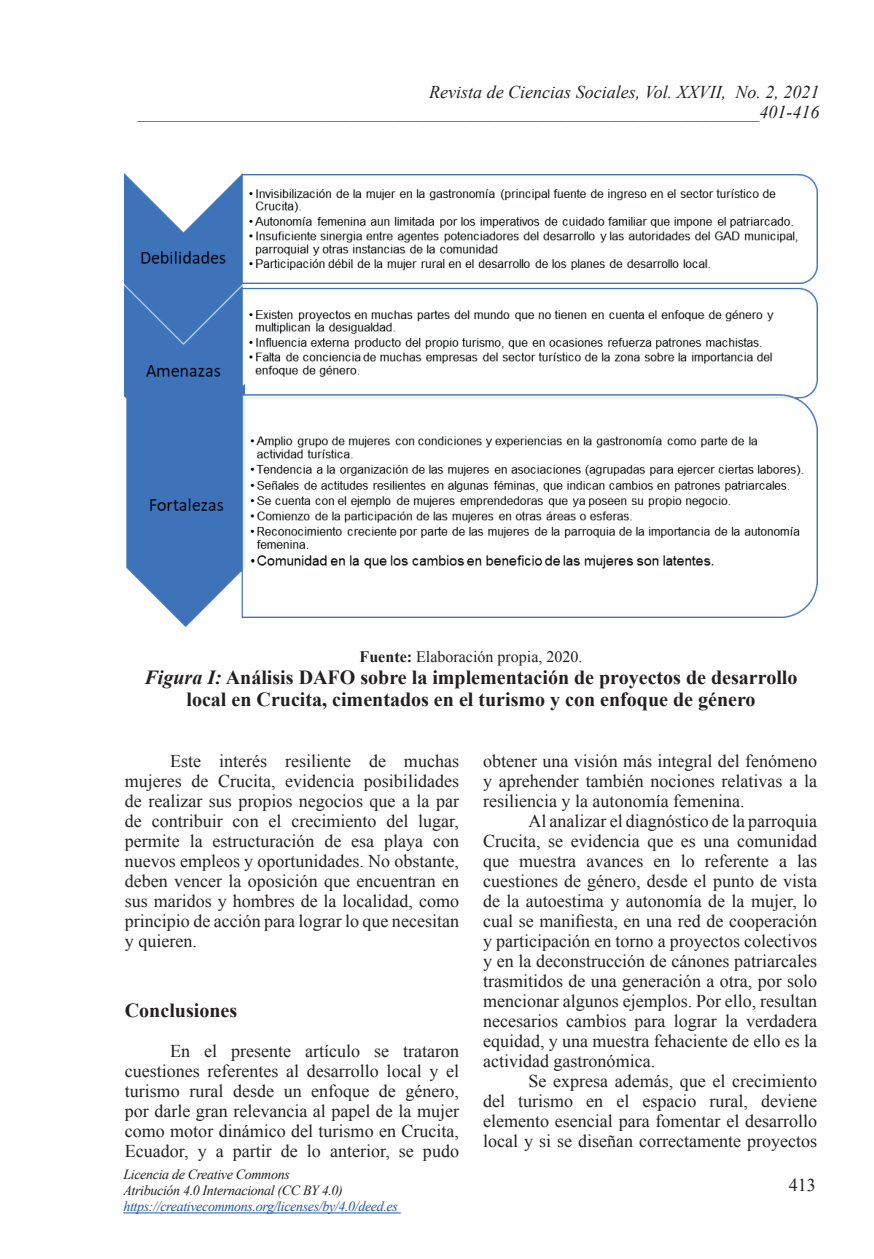
<style>
.page{position:relative;width:874px;height:1259px;background:#fff}
.page>*{position:absolute;margin:0;border:0;box-sizing:border-box;transform-origin:0 0}
.t1{font:700 20px/22px "Times New Roman";color:#231f20;text-align:center}
.t2{font:18px/20px "Times New Roman";color:#231f20;text-align:justify}
.t3{font:italic 18px/20px "Times New Roman";color:#231f20;text-align:right}
.t4{font:16px "Times New Roman";color:#231f20}
.t5{font:italic 14px/16px "Times New Roman";letter-spacing:-.025em;color:#231f20}
.t6{font:italic 14px "Times New Roman";letter-spacing:-.025em;color:#1e56a6}
.s1{font-weight:700}
.s2{font-style:italic}
</style>
<div class="page">
<hr style="left:123px;top:1212px;width:277px;height:1px;background:#1e56a6">
<img style="left:125px;top:173px;width:691px;height:454px">
<p class="t3" style="left:138px;top:81px;width:682px">Revista de Ciencias Sociales, Vol. XXVII, No. 2, 2021 _____________________________________________________________________401-416</p>
<p class="t4" style="left:359px;top:645px;width:224px"><span class="s1">Fuente:</span> Elaboración propia, 2020.</p>
<p class="t1" style="left:144px;top:665px;width:654px"><span class="s2">Figura I:</span> Análisis DAFO sobre la implementación de proyectos de desarrollo local en Crucita, cimentados en el turismo y con enfoque de género</p>
<p class="t2" style="left:125px;top:750px;width:335px;text-indent:45px">Este interés resiliente de muchas mujeres de Crucita, evidencia posibilidades de realizar sus propios negocios que a la par de contribuir con el crecimiento del lugar, permite la estructuración de esa playa con nuevos empleos y oportunidades. No obstante, deben vencer la oposición que encuentran en sus maridos y hombres de la localidad, como principio de acción para lograr lo que necesitan y quieren.</p>
<p class="t1" style="left:125px;top:998px;width:114px">Conclusiones</p>
<p class="t2" style="left:125px;top:1040px;width:335px;text-indent:45px">En el presente artículo se trataron cuestiones referentes al desarrollo local y el turismo rural desde un enfoque de género, por darle gran relevancia al papel de la mujer como motor dinámico del turismo en Crucita, Ecuador, y a partir de lo anterior, se pudo</p>
<p class="t5" style="left:123px;top:1166px;width:221px">Licencia de Creative Commons<br>Atribución 4.0 Internacional (CC BY 4.0)</p>
<p class="t6" style="left:123px;top:1197px;width:276px">https://creativecommons.org/licenses/by/4.0/deed.es</p>
<p class="t2" style="left:483px;top:750px;width:335px">obtener una visión más integral del fenómeno y aprehender también nociones relativas a la resiliencia y la autonomía femenina.</p>
<p class="t2" style="left:483px;top:810px;width:335px;text-indent:45px">Al analizar el diagnóstico de la parroquia Crucita, se evidencia que es una comunidad que muestra avances en lo referente a las cuestiones de género, desde el punto de vista de la autoestima y autonomía de la mujer, lo cual se manifiesta, en una red de cooperación y participación en torno a proyectos colectivos y en la deconstrucción de cánones patriarcales trasmitidos de una generación a otra, por solo mencionar algunos ejemplos. Por ello, resultan necesarios cambios para lograr la verdadera equidad, y una muestra fehaciente de ello es la actividad gastronómica.</p>
<p class="t2" style="left:483px;top:1070px;width:335px;text-indent:45px">Se expresa además, que el crecimiento del turismo en el espacio rural, deviene elemento esencial para fomentar el desarrollo local y si se diseñan correctamente proyectos</p>
<p class="t2" style="left:788px;top:1175px;width:28px">413</p>
</div>
